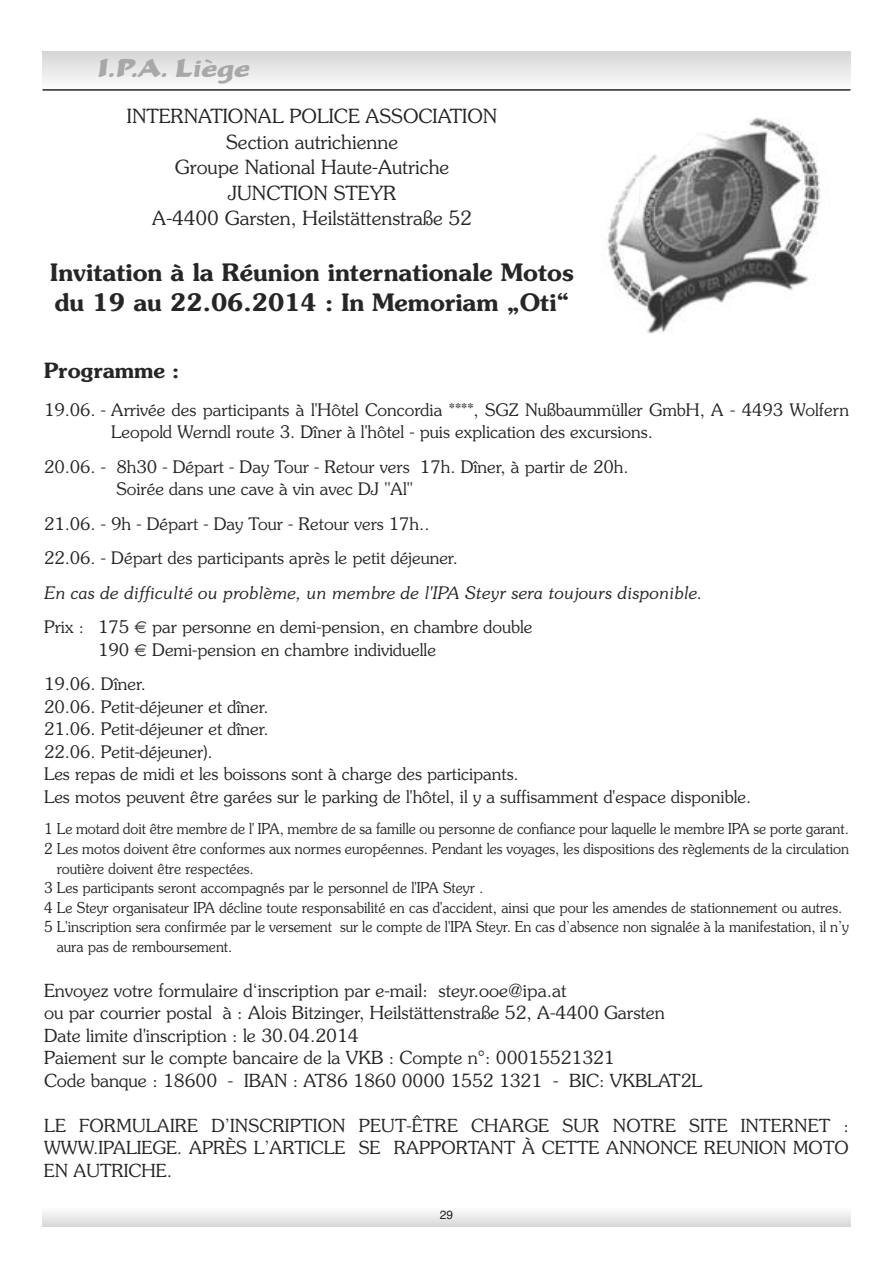
<style>
.page{position:relative;width:893px;height:1263px;background:#fff}
.page>*{position:absolute;margin:0;border:0;box-sizing:border-box;transform-origin:0 0}
.t1{font:27px "Becka Script LT";color:#a9a8a9}
.t2{font:600 24px/30px "Souvenir";color:#272627}
.t3{font:600 21px "Souvenir";color:#272627}
.t4{font:300 19.5px/25.5px "Souvenir";color:#272627;text-align:center}
.t5{font:300 18px/22.5px "Souvenir";color:#272627}
.t6{font:300 17.25px/22.5px "Souvenir";color:#272627}
.t7{font:italic 300 17.25px "Souvenir";color:#272627}
.t8{font:300 15px "Souvenir";color:#272627;scale:.95 1}
.t9{font:12px "Helvetica";color:#272627}
</style>
<div class="page">
<div style="left:43px;top:51px;width:807px;height:38px;background:linear-gradient(to bottom,#d5d5d5,#fbfbfb)"></div>
<svg style="left:43px;top:1212px;width:807px;height:14px"></svg>
<hr style="left:43px;top:89px;width:807px;height:2px;background:#272627">
<img style="left:607px;top:118px;width:214px;height:216px">
<h1 class="t1" style="left:98px;top:52px;width:153px">I.P.A. Liège</h1>
<p class="t4" style="left:127px;top:105px;width:372px">INTERNATIONAL POLICE ASSOCIATION<br>Section autrichienne<br>Groupe National Haute-Autriche<br>JUNCTION STEYR<br>A-4400 Garsten, Heilstättenstraße 52</p>
<h2 class="t2" style="left:50px;top:259px;width:525px">Invitation à la Réunion internationale Motos du 19 au 22.06.2014 : In Memoriam „Oti“</h2>
<p class="t3" style="left:44px;top:363px;width:137px">Programme :</p>
<p class="t6" style="left:111px;top:400px;width:739px;text-indent:-67px">19.06. - Arrivée des participants à l'Hôtel Concordia ****, SGZ Nußbaummüller GmbH, A - 4493 Wolfern<br>Leopold Werndl route 3. Dîner à l'hôtel - puis explication des excursions.</p>
<p class="t6" style="left:116px;top:457px;width:514px;text-indent:-72px">20.06. - 8h30 - Départ - Day Tour - Retour vers 17h. Dîner, à partir de 20h.<br>Soirée dans une cave à vin avec DJ "Al"</p>
<p class="t6" style="left:44px;top:508px;width:415px;line-height:34.5px">21.06. - 9h - Départ - Day Tour - Retour vers 17h..<br>22.06. - Départ des participants après le petit déjeuner.</p>
<p class="t7" style="left:44px;top:586px;width:660px">En cas de difficulté ou problème, un membre de l'IPA Steyr sera toujours disponible.</p>
<p class="t6" style="left:44px;top:617px;width:87px">Prix : 175</p>
<p class="t6" style="left:152px;top:617px;width:382px">par personne en demi-pension, en chambre double</p>
<p class="t6" style="left:98px;top:640px;width:33px">190</p>
<p class="t6" style="left:152px;top:640px;width:285px">Demi-pension en chambre individuelle</p>
<p class="t6" style="left:44px;top:674px;width:709px">19.06. Dîner.<br>20.06. Petit-déjeuner et dîner.<br>21.06. Petit-déjeuner et dîner.<br>22.06. Petit-déjeuner).<br>Les repas de midi et les boissons sont à charge des participants.<br>Les motos peuvent être garées sur le parking de l'hôtel, il y a suffisamment d'espace disponible.</p>
<p class="t8" style="left:44px;top:823px;width:849px">1 Le motard doit être membre de l' IPA, membre de sa famille ou personne de confiance pour laquelle le membre IPA se porte garant.</p>
<p class="t8" style="left:44px;top:842px;width:849px">2 Les motos doivent être conformes aux normes européennes. Pendant les voyages, les dispositions des règlements de la circulation</p>
<p class="t8" style="left:57px;top:862px;width:209px">routière doivent être respectées.</p>
<p class="t8" style="left:44px;top:881px;width:464px">3 Les participants seront accompagnés par le personnel de l'IPA Steyr .</p>
<p class="t8" style="left:44px;top:901px;width:842px">4 Le Steyr organisateur IPA décline toute responsabilité en cas d'accident, ainsi que pour les amendes de stationnement ou autres.</p>
<p class="t8" style="left:44px;top:920px;width:849px">5 L'inscription sera confirmée par le versement sur le compte de l'IPA Steyr. En cas d’absence non signalée à la manifestation, il n’y</p>
<p class="t8" style="left:57px;top:940px;width:186px">aura pas de remboursement.</p>
<p class="t5" style="left:44px;top:980px;width:660px">Envoyez votre formulaire d‘inscription par e-mail: steyr.ooe@ipa.at<br>ou par courrier postal à : Alois Bitzinger, Heilstättenstraße 52, A-4400 Garsten Date limite d'inscription : le 30.04.2014<br>Paiement sur le compte bancaire de la VKB : Compte n°: 00015521321<br>Code banque : 18600 - IBAN : AT86 1860 0000 1552 1321 - BIC: VKBLAT2L</p>
<p class="t5" style="left:44px;top:1115px;width:806px;text-align:justify">LE FORMULAIRE D’INSCRIPTION PEUT-ÊTRE CHARGE SUR NOTRE SITE INTERNET :<br>WWW.IPALIEGE. APRÈS L’ARTICLE SE RAPPORTANT À CETTE ANNONCE REUNION MOTO EN AUTRICHE.</p>
<p class="t9" style="left:440px;top:1207px;width:15px">29</p>
</div>
